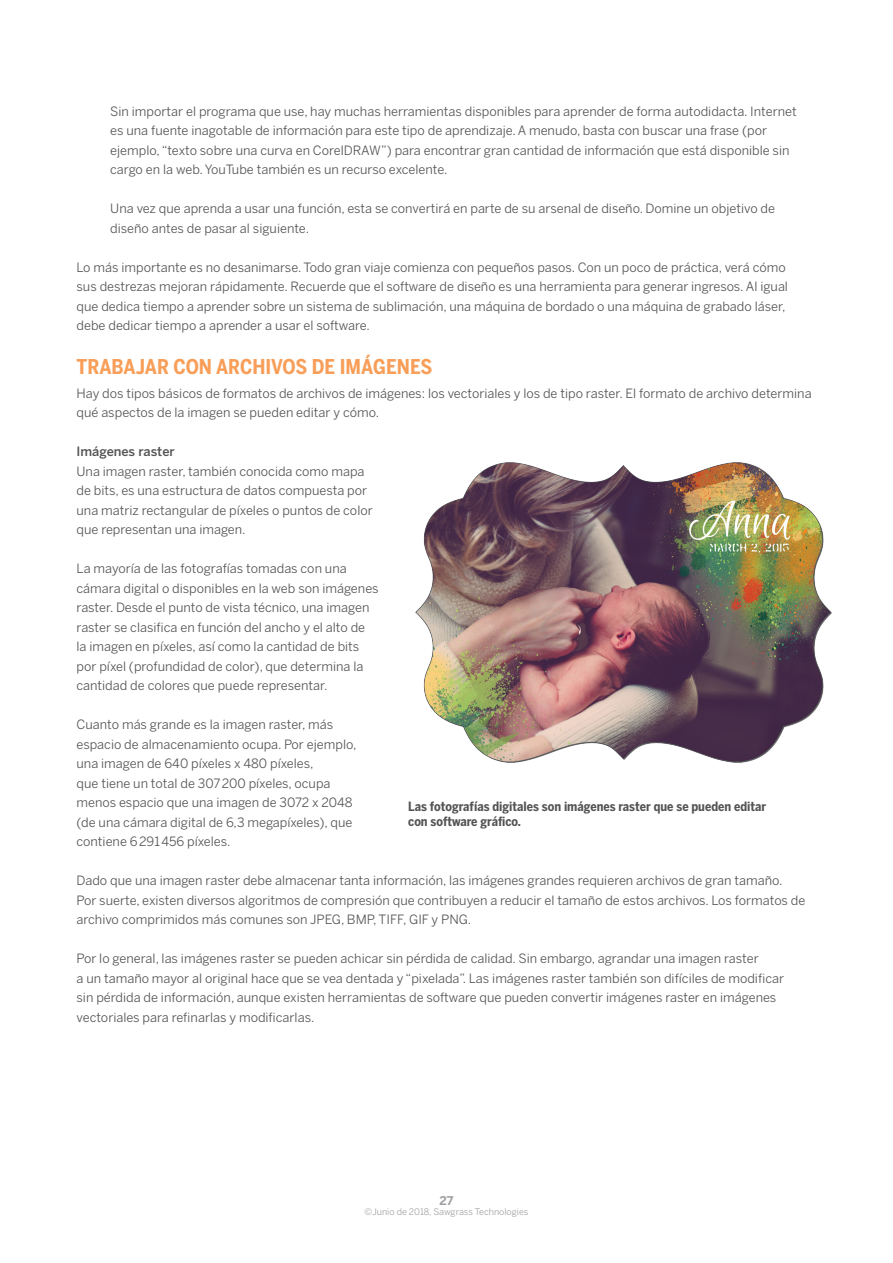
<style>
.page{position:relative;width:893px;height:1263px;background:#fff}
.page>*{position:absolute;margin:0;border:0;box-sizing:border-box;transform-origin:0 0}
.H8{font:700 20.25px "Benton Sans Cond";color:#f89e58}
.TX2{font:12.75px/19.5px "Benton Sans";color:#545456}
.IND1{font:12.75px/19.5px "Benton Sans";color:#545456}
.LG1{font:700 12.75px/15px "Benton Sans Cond";color:#545456}
.H12{font:500 12.75px "Benton Sans";color:#545456}
.t1{font:700 12px "Benton Sans";color:#a1a1a5}
.t2{font:9px "Benton Sans";color:#a1a1a5}
</style>
<div class="page">
<img style="left:415px;top:462px;width:417px;height:300px">
<p class="IND1" style="left:110px;top:101px;width:688px">Sin importar el programa que use, hay muchas herramientas disponibles para aprender de forma autodidacta. Internet es una fuente inagotable de información para este tipo de aprendizaje. A menudo, basta con buscar una frase (por ejemplo, “texto sobre una curva en CorelDRAW”) para encontrar gran cantidad de información que está disponible sin cargo en la web. YouTube también es un recurso excelente.</p>
<p class="IND1" style="left:110px;top:199px;width:666px">Una vez que aprenda a usar una función, esta se convertirá en parte de su arsenal de diseño. Domine un objetivo de diseño antes de pasar al siguiente.</p>
<p class="TX2" style="left:77px;top:257px;width:713px">Lo más importante es no desanimarse. Todo gran viaje comienza con pequeños pasos. Con un poco de práctica, verá cómo sus destrezas mejoran rápidamente. Recuerde que el software de diseño es una herramienta para generar ingresos. Al igual que dedica tiempo a aprender sobre un sistema de sublimación, una máquina de bordado o una máquina de grabado láser, debe dedicar tiempo a aprender a usar el software.</p>
<p class="H8" style="left:77px;top:354px;width:357px">TRABAJAR CON ARCHIVOS DE IMÁGENES</p>
<p class="TX2" style="left:77px;top:383px;width:737px">Hay dos tipos básicos de formatos de archivos de imágenes: los vectoriales y los de tipo raster. El formato de archivo determina qué aspectos de la imagen se pueden editar y cómo.</p>
<p class="H12" style="left:77px;top:444px;width:100px">Imágenes raster</p>
<p class="TX2" style="left:77px;top:461px;width:298px">Una imagen raster, también conocida como mapa de bits, es una estructura de datos compuesta por una matriz rectangular de píxeles o puntos de color que representan una imagen.</p>
<p class="TX2" style="left:77px;top:558px;width:304px">La mayoría de las fotografías tomadas con una cámara digital o disponibles en la web son imágenes raster. Desde el punto de vista técnico, una imagen raster se clasifica en función del ancho y el alto de<br>la imagen en píxeles, así como la cantidad de bits por píxel (profundidad de color), que determina la cantidad de colores que puede representar.</p>
<p class="TX2" style="left:77px;top:714px;width:281px">Cuanto más grande es la imagen raster, más espacio de almacenamiento ocupa. Por ejemplo, una imagen de 640 píxeles x 480 píxeles,<br>que tiene un total de 307 200 píxeles, ocupa menos espacio que una imagen de 3072 x 2048 (de una cámara digital de 6,3 megapíxeles), que contiene 6 291 456 píxeles.</p>
<p class="TX2" style="left:77px;top:870px;width:730px">Dado que una imagen raster debe almacenar tanta información, las imágenes grandes requieren archivos de gran tamaño.<br>Por suerte, existen diversos algoritmos de compresión que contribuyen a reducir el tamaño de estos archivos. Los formatos de archivo comprimidos más comunes son JPEG, BMP, TIFF, GIF y PNG.</p>
<p class="TX2" style="left:77px;top:948px;width:709px">Por lo general, las imágenes raster se pueden achicar sin pérdida de calidad. Sin embargo, agrandar una imagen raster<br>a un tamaño mayor al original hace que se vea dentada y “pixelada”. Las imágenes raster también son difíciles de modificar sin pérdida de información, aunque existen herramientas de software que pueden convertir imágenes raster en imágenes vectoriales para refinarlas y modificarlas.</p>
<p class="LG1" style="left:408px;top:799px;width:359px">Las fotografías digitales son imágenes raster que se pueden editar con software gráfico.</p>
<p class="t1" style="left:440px;top:1193px;width:15px">27</p>
<p class="t2" style="left:365px;top:1207px;width:165px">©Junio de 2018, Sawgrass Technologies</p>
</div>
